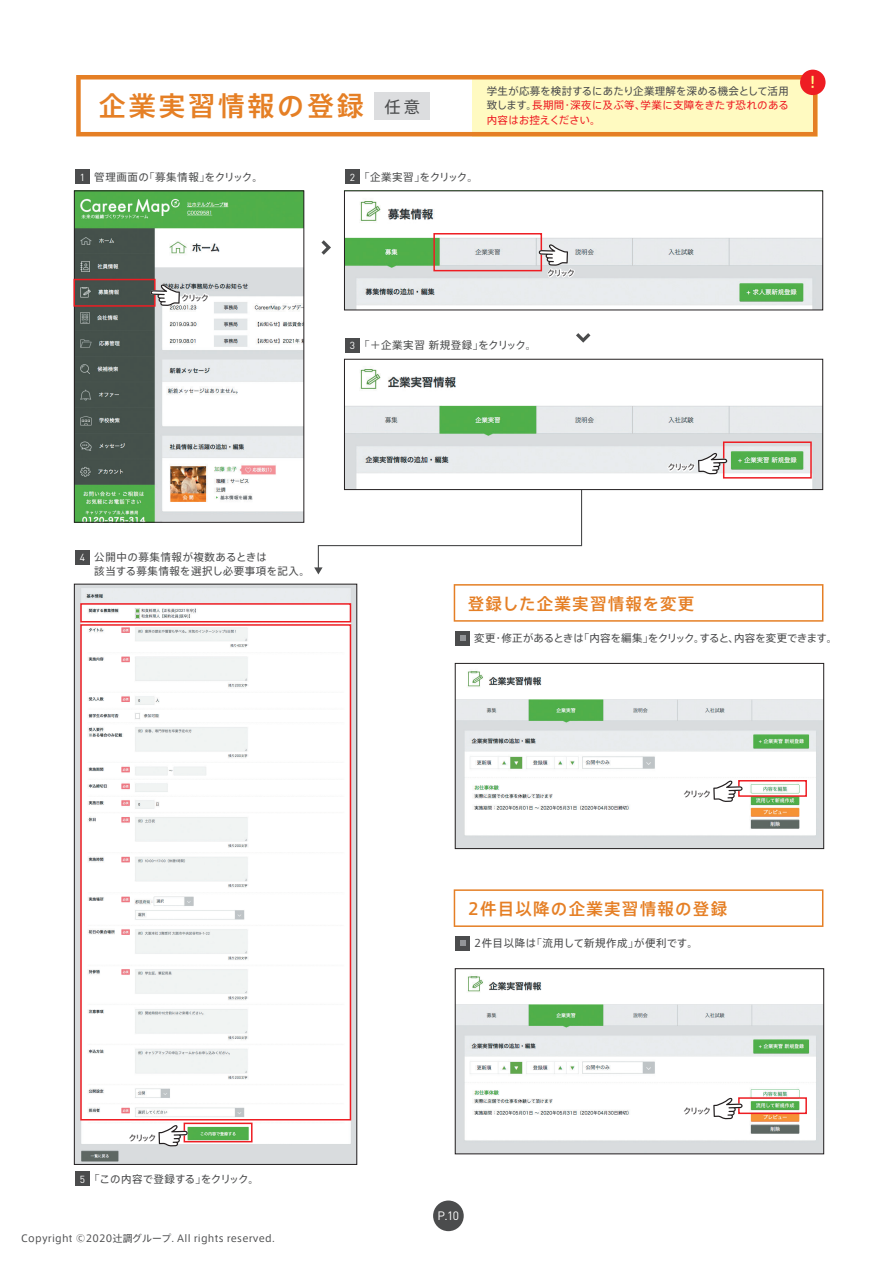
<style>
.page{position:relative;width:894px;height:1264px;background:#fff}
.page>*{position:absolute;margin:0;border:0;box-sizing:border-box;transform-origin:0 0}
.t1{font:500 27px "Axis Std";letter-spacing:.1em;color:#e57f25}
.t2{font:500 16.5px "Axis Std";letter-spacing:.075em;color:#e57f25}
.t3{font:16.2px "Axis Std";color:#4b4c4d}
.t4{font:12px "DIN";color:#fff}
.t5{font:10.5px/13.5px "Axis Std";letter-spacing:.05em;color:#4b4c4d}
.t6{font:10.5px/14.2px "Axis Std";letter-spacing:.025em;color:#4b4c4d}
.t7{font:10.5px "Axis Std";letter-spacing:-.015em;color:#4b4c4d}
.t8{font:10.5px "Axis Std";letter-spacing:.005em;color:#4b4c4d}
.t9{font:10.5px "Axis Std";letter-spacing:-.02em;color:#4b4c4d}
.t10{font:10.5px "Axis Std";letter-spacing:-.015em;color:#ee1d23}
.t11{font:10.2px "DIN";color:#fff}
.t12{font:9.75px "Axis Std";letter-spacing:.025em;color:#4b4c4d}
.t13{font:8.1px "Axis Std";letter-spacing:-.18em;color:#231f20}
.s1{color:#ee1d23}
.s2{font-family:"DIN";font-size:10.2px;color:#fff}
.s3{font-family:"Koz Go Pr 6 N"}
</style>
<div class="page">
<svg style="left:314px;top:489px;width:268px;height:85px"></svg>
<img style="left:76px;top:193px;width:226px;height:327px">
<div style="left:74px;top:191px;width:230px;height:331px;border:1px solid #231f20"></div>
<img style="left:76px;top:586px;width:279px;height:576px">
<div style="left:74px;top:584px;width:283px;height:580px;border:1px solid #231f20"></div>
<img style="left:346px;top:201px;width:474px;height:107px">
<img style="left:346px;top:369px;width:474px;height:118px">
<div style="left:344px;top:359px;width:478px;height:130px;border:1px solid #231f20"></div>
<img style="left:457px;top:671px;width:364px;height:175px">
<div style="left:455px;top:663px;width:368px;height:185px;border:1px solid #231f20"></div>
<img style="left:457px;top:976px;width:364px;height:175px">
<div style="left:455px;top:968px;width:368px;height:185px;border:1px solid #231f20"></div>
<svg style="left:453px;top:584px;width:370px;height:37px"></svg>
<svg style="left:321px;top:240px;width:10px;height:15px"></svg>
<svg style="left:576px;top:333px;width:14px;height:9px"></svg>
<div style="left:75px;top:170px;width:15px;height:14px;background:#4b4c4d"></div>
<div style="left:73px;top:279px;width:82px;height:27px;border:2px solid #ee1d23"></div>
<svg style="left:151px;top:284px;width:59px;height:22px"></svg>
<div style="left:75px;top:550px;width:15px;height:14px;background:#4b4c4d"></div>
<div style="left:75px;top:1171px;width:15px;height:14px;background:#4b4c4d"></div>
<div style="left:345px;top:170px;width:14px;height:14px;background:#4b4c4d"></div>
<div style="left:433px;top:233px;width:109px;height:38px;border:2px solid #ee1d23"></div>
<div style="left:345px;top:338px;width:14px;height:14px;background:#4b4c4d"></div>
<div style="left:722px;top:441px;width:89px;height:37px;border:2px solid #ee1d23"></div>
<svg style="left:538px;top:244px;width:38px;height:35px"></svg>
<svg style="left:664px;top:452px;width:63px;height:22px"></svg>
<div style="left:80px;top:624px;width:271px;height:496px;border:2px solid #ee1d23"></div>
<div style="left:80px;top:603px;width:271px;height:19px;border:2px solid #ee1d23"></div>
<div style="left:455px;top:631px;width:14px;height:14px;background:#4b4c4d"></div>
<svg style="left:460px;top:635px;width:5px;height:6px"></svg>
<svg style="left:453px;top:889px;width:370px;height:37px"></svg>
<div style="left:738px;top:1097px;width:68px;height:16px;border:2px solid #ee1d23"></div>
<svg style="left:680px;top:1097px;width:62px;height:22px"></svg>
<div style="left:738px;top:780px;width:68px;height:16px;border:2px solid #ee1d23"></div>
<svg style="left:680px;top:779px;width:62px;height:22px"></svg>
<div style="left:183px;top:1122px;width:69px;height:20px;border:2px solid #ee1d23"></div>
<svg style="left:126px;top:1124px;width:62px;height:22px"></svg>
<div style="left:455px;top:936px;width:14px;height:14px;background:#4b4c4d"></div>
<svg style="left:460px;top:940px;width:5px;height:6px"></svg>
<div style="left:433px;top:1200px;width:30px;height:30px;background:#4b4c4d;border-radius:50%"></div>
<svg style="left:76px;top:75px;width:741px;height:61px"></svg>
<div style="left:799px;top:70px;width:26px;height:25px;background:#ee1d23;border-radius:50%"></div>
<svg style="left:811px;top:76px;width:2px;height:12px"></svg>
<h1 class="t1" style="left:99px;top:85px;width:266px">企業実習情報の登録</h1>
<h3 class="t3" style="left:384px;top:95px;width:37px">任意</h3>
<p class="t6" style="left:486px;top:83px;width:303px">学生が応募を検討するにあたり企業理解を深める機会として活用致します。<span class="s1">長期間・深夜に及ぶ等、学業に支障をきたす恐れのある</span></p>
<p class="t10" style="left:486px;top:112px;width:115px">内容はお控えください。</p>
<p class="t5" style="left:80px;top:169px;width:185px"><span class="s2">1</span> 管理画面の「募集情報」をクリック。</p>
<p class="t9" style="left:350px;top:169px;width:129px"><span class="s2">2</span> 「企業実習」をクリック<span class="s3">。</span></p>
<p class="t13" style="left:181px;top:292px;width:29px">クリック</p>
<p class="t13" style="left:547px;top:267px;width:29px">クリック</p>
<p class="t11" style="left:80px;top:551px;width:7px">4</p>
<p class="t5" style="left:94px;top:550px;width:217px">公開中の募集情報が複数あるときは<br>該当する募集情報を選択し必要事項を記入。</p>
<p class="t5" style="left:350px;top:338px;width:188px"><span class="s2">3</span> 「＋企業実習 新規登録」をクリック<span class="s3">。</span></p>
<p class="t13" style="left:667px;top:461px;width:29px">クリック</p>
<h2 class="t2" style="left:468px;top:591px;width:228px">登録した企業実習情報を変更</h2>
<p class="t7" style="left:474px;top:630px;width:364px">変更・修正があるときは「内容を編集」をクリック。すると、内容を変更できます。</p>
<p class="t13" style="left:683px;top:787px;width:29px">クリック</p>
<h2 class="t2" style="left:468px;top:896px;width:261px">2件目以降の企業実習情報の登録</h2>
<p class="t5" style="left:474px;top:935px;width:225px">2件目以降は「流用して新規作成」が便利です。</p>
<p class="t13" style="left:129px;top:1132px;width:29px">クリック</p>
<p class="t8" style="left:80px;top:1170px;width:181px"><span class="s2">5</span> 「この内容で登録する」をクリック。</p>
<p class="t12" style="left:21px;top:1230px;width:255px">Copyright ©2020辻調グループ. All rights reserved.</p>
<p class="t4" style="left:437px;top:1208px;width:23px">P.10</p>
<p class="t13" style="left:683px;top:1104px;width:29px">クリック</p>
</div>
